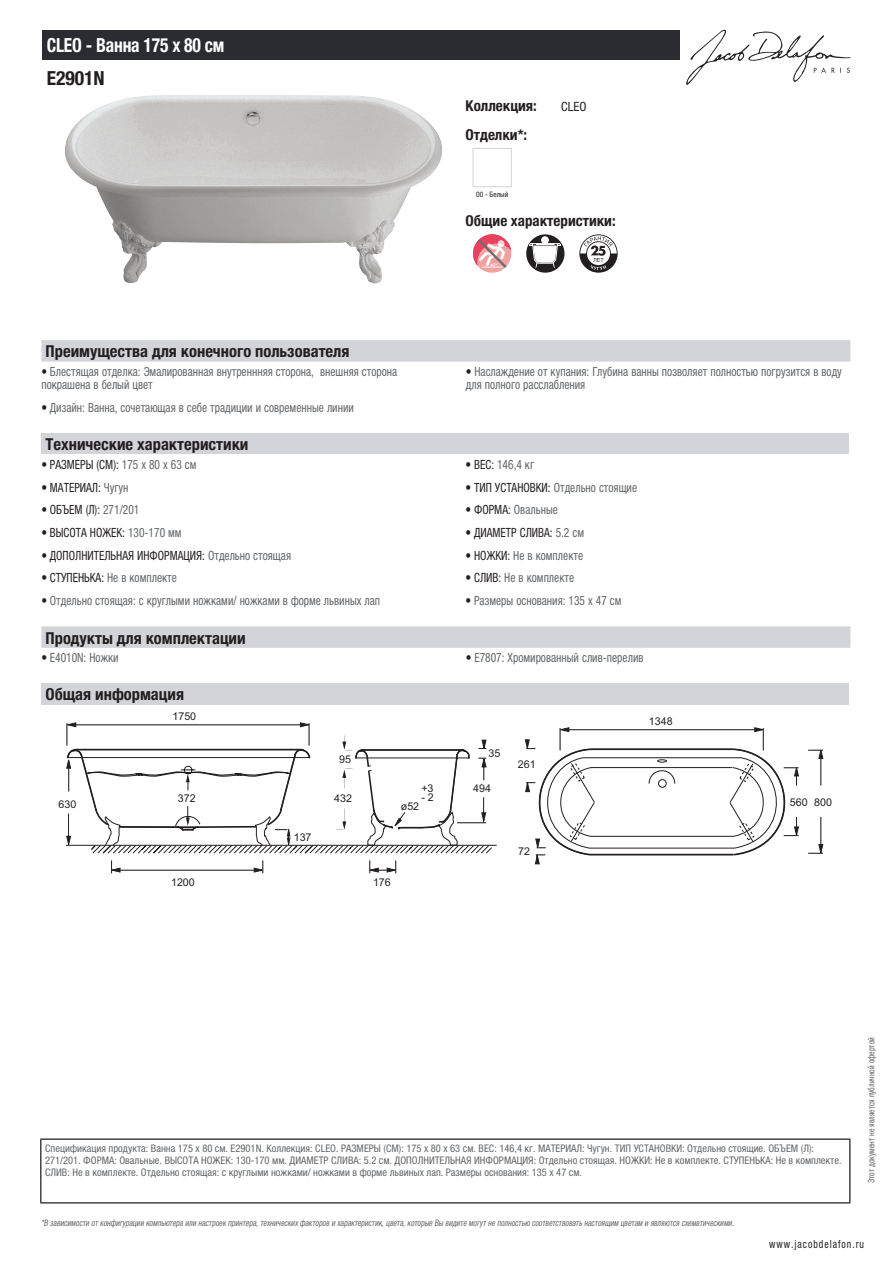
<style>
.page{position:relative;width:893px;height:1263px;background:#fff}
.page>*{position:absolute;margin:0;border:0;box-sizing:border-box;transform-origin:0 0}
.t1{font:700 condensed 19.5px "Helvetica Neue LTCYR";letter-spacing:-.01em;color:#fff;scale:.9 1}
.t2{font:700 condensed 19.5px "Helvetica Neue LTCYR";color:#231f20}
.t3{font:700 condensed 16.5px "Helvetica Neue LTCYR";color:#231f20}
.t4{font:700 condensed 15px "Helvetica Neue LTCYR";color:#231f20}
.t5{font:condensed 12.75px/13.5px "Helvetica Neue LTCYR";color:#626568;scale:.9 1}
.t6{font:condensed 12.75px "Helvetica Neue LTCYR";color:#231f20;scale:.9 1}
.t7{font:condensed 12.75px "Helvetica Neue LTCYR";color:#231f20}
.t8{font:condensed 11.25px "Helvetica Neue LTCYR";letter-spacing:.1em;color:#231f20;scale:.87 1}
.t9{font:10.65px "Arial";color:#231f20}
.t10{font:condensed 10.5px/12px "Helvetica Neue LTCYR";color:#626568}
.t11{font:italic condensed 9px "Helvetica Neue LTCYR";color:#626568;scale:.87 1}
.t12{font:condensed 9px "Helvetica Neue LTCYR";color:#626568;scale:.87 1}
.t13{font:condensed 7.5px "Helvetica Neue LTCYR";color:#231f20}
.s1{color:#231f20}
.s2{color:#626568}
</style>
<div class="page">
<svg style="left:686px;top:30px;width:164px;height:55px"></svg>
<img style="left:65px;top:95px;width:377px;height:189px">
<div style="left:473px;top:148px;width:39px;height:39px;border:1px solid #d3d4da"></div>
<div style="left:473px;top:234px;width:38px;height:39px;background:#f2a1a1;border-radius:50%"></div>
<svg style="left:473px;top:234px;width:38px;height:34px"></svg>
<div style="left:526px;top:234px;width:38px;height:39px;background:#231f20;border-radius:50%"></div>
<div style="left:541px;top:236px;width:8px;height:8px;background:#fff;border-radius:50%"></div>
<svg style="left:529px;top:243px;width:32px;height:25px"></svg>
<svg style="left:579px;top:234px;width:39px;height:39px"></svg>
<div style="left:41px;top:340px;width:809px;height:22px;background:#d3d4da"></div>
<div style="left:41px;top:433px;width:808px;height:22px;background:#d3d4da"></div>
<div style="left:41px;top:626px;width:809px;height:22px;background:#d3d4da"></div>
<div style="left:41px;top:683px;width:808px;height:22px;background:#d3d4da"></div>
<hr style="left:117px;top:870px;width:144px;height:1px;background:#231f20">
<svg style="left:253px;top:860px;width:11px;height:13px"></svg>
<svg style="left:111px;top:860px;width:10px;height:13px"></svg>
<svg style="left:369px;top:860px;width:28px;height:13px"></svg>
<svg style="left:524px;top:727px;width:300px;height:138px"></svg>
<svg style="left:65px;top:722px;width:427px;height:132px"></svg>
<div style="left:43px;top:30px;width:637px;height:30px;background:#2a2c32"></div>
<hr style="left:40px;top:1138px;width:810px;height:2px;background:#040503">
<hr style="left:40px;top:1140px;width:1px;height:62px;background:#040503">
<hr style="left:849px;top:1140px;width:1px;height:62px;background:#040503">
<hr style="left:40px;top:1202px;width:810px;height:1px;background:#040503">
<h1 class="t1" style="left:47px;top:34px;width:199px">CLEO - Ванна 175 х 80 см</h1>
<h1 class="t2" style="left:47px;top:67px;width:60px">E2901N</h1>
<p class="t4" style="left:466px;top:97px;width:73px">Коллекция:</p>
<p class="t7" style="left:561px;top:99px;width:27px">CLEO</p>
<p class="t4" style="left:466px;top:126px;width:63px">Отделки*:</p>
<p class="t13" style="left:476px;top:190px;width:34px">00 - Белый</p>
<p class="t4" style="left:466px;top:212px;width:152px">Общие характеристики:</p>
<p class="t3" style="left:46px;top:342px;width:305px">Преимущества для конечного пользователя</p>
<p class="t5" style="left:41px;top:365px;width:397px"><span class="s1">•</span> Блестящая отделка: Эмалированная внутреннняя сторона, внешняя сторона покрашена в белый цвет</p>
<p class="t5" style="left:466px;top:365px;width:419px"><span class="s1">•</span> Наслаждение от купания: Глубина ванны позволяет полностью погрузится в воду для полного расслабления</p>
<p class="t5" style="left:41px;top:401px;width:349px"><span class="s1">•</span> Дизайн: Ванна, сочетающая в себе традиции и современные линии</p>
<p class="t3" style="left:46px;top:435px;width:204px">Технические характеристики</p>
<p class="t6" style="left:41px;top:457px;width:174px">• РАЗМЕРЫ (СМ): <span class="s2">175 x 80 x 63 см</span></p>
<p class="t5" style="left:466px;top:458px;width:78px"><span class="s1">• ВЕС:</span> 146,4 кг</p>
<p class="t6" style="left:41px;top:480px;width:98px">• МАТЕРИАЛ: <span class="s2">Чугун</span></p>
<p class="t5" style="left:466px;top:480px;width:192px"><span class="s1">• ТИП УСТАНОВКИ:</span> Отдельно стоящие</p>
<p class="t6" style="left:41px;top:503px;width:110px">• ОБЪЕМ (Л): <span class="s2">271/201</span></p>
<p class="t5" style="left:466px;top:503px;width:104px"><span class="s1">• ФОРМА:</span> Овальные</p>
<p class="t6" style="left:41px;top:525px;width:157px">• ВЫСОТА НОЖЕК: <span class="s2">130-170 мм</span></p>
<p class="t6" style="left:466px;top:525px;width:133px">• ДИАМЕТР СЛИВА: <span class="s2">5.2 см</span></p>
<p class="t6" style="left:41px;top:548px;width:279px">• ДОПОЛНИТЕЛЬНАЯ ИНФОРМАЦИЯ: <span class="s2">Отдельно стоящая</span></p>
<p class="t5" style="left:466px;top:548px;width:132px"><span class="s1">• НОЖКИ:</span> Не в комплекте</p>
<p class="t5" style="left:41px;top:571px;width:152px"><span class="s1">• СТУПЕНЬКА:</span> Не в комплекте</p>
<p class="t5" style="left:466px;top:571px;width:122px"><span class="s1">• СЛИВ:</span> Не в комплекте</p>
<p class="t5" style="left:41px;top:594px;width:378px"><span class="s1">•</span> Отдельно стоящая: с круглыми ножками/ ножками в форме львиных лап</p>
<p class="t5" style="left:466px;top:594px;width:175px"><span class="s1">•</span> Размеры основания: 135 x 47 см</p>
<p class="t3" style="left:46px;top:628px;width:202px">Продукты для комплектации</p>
<p class="t5" style="left:41px;top:651px;width:87px"><span class="s1">•</span> E4010N: Ножки</p>
<p class="t5" style="left:466px;top:651px;width:199px"><span class="s1">•</span> E7807: Хромированный слив-перелив</p>
<p class="t3" style="left:46px;top:685px;width:140px">Общая информация</p>
<p class="t9" style="left:59px;top:796px;width:19px">630</p>
<p class="t9" style="left:172px;top:709px;width:25px">1750</p>
<p class="t9" style="left:178px;top:791px;width:19px">372</p>
<p class="t9" style="left:294px;top:830px;width:19px">137</p>
<p class="t9" style="left:339px;top:752px;width:13px">95</p>
<p class="t9" style="left:334px;top:791px;width:19px">432</p>
<p class="t9" style="left:171px;top:875px;width:25px">1200</p>
<p class="t9" style="left:373px;top:875px;width:19px">176</p>
<p class="t9" style="left:488px;top:745px;width:13px">35</p>
<p class="t9" style="left:518px;top:757px;width:19px">261</p>
<p class="t9" style="left:649px;top:714px;width:25px">1348</p>
<p class="t9" style="left:421px;top:780px;width:14px">+3</p>
<p class="t9" style="left:421px;top:790px;width:14px">- 2</p>
<p class="t9" style="left:473px;top:781px;width:19px">494</p>
<p class="t9" style="left:401px;top:799px;width:20px">ø52</p>
<p class="t9" style="left:790px;top:795px;width:44px">560 800</p>
<p class="t9" style="left:518px;top:844px;width:13px">72</p>
<p class="t10" style="left:45px;top:1142px;width:798px">Спецификация продукта: Ванна 175 х 80 см. E2901N. Коллекция: CLEO. РАЗМЕРЫ (СМ): 175 x 80 x 63 см. ВЕС: 146,4 кг. МАТЕРИАЛ: Чугун. ТИП УСТАНОВКИ: Отдельно стоящие. ОБЪЕМ (Л):<br>271/201. ФОРМА: Овальные. ВЫСОТА НОЖЕК: 130-170 мм. ДИАМЕТР СЛИВА: 5.2 см. ДОПОЛНИТЕЛЬНАЯ ИНФОРМАЦИЯ: Отдельно стоящая. НОЖКИ: Не в комплекте. СТУПЕНЬКА: Не в комплекте.<br>СЛИВ: Не в комплекте. Отдельно стоящая: с круглыми ножками/ ножками в форме львиных лап. Размеры основания: 135 x 47 см.</p>
<p class="t11" style="left:41px;top:1218px;width:800px">*В зависимости отконфигурации компьютера или настроек принтера,техническихфакторов и характеристик,цвета,которые Вы видите могутне полностью соответствоватьнастоящим цветам и являются схематическими.</p>
<p class="t12" style="left:866px;top:1183px;width:169px;rotate:-90deg">Этот документ не является публичной офертой</p>
<p class="t8" style="left:769px;top:1237px;width:110px">www.jacobdelafon.ru</p>
</div>
